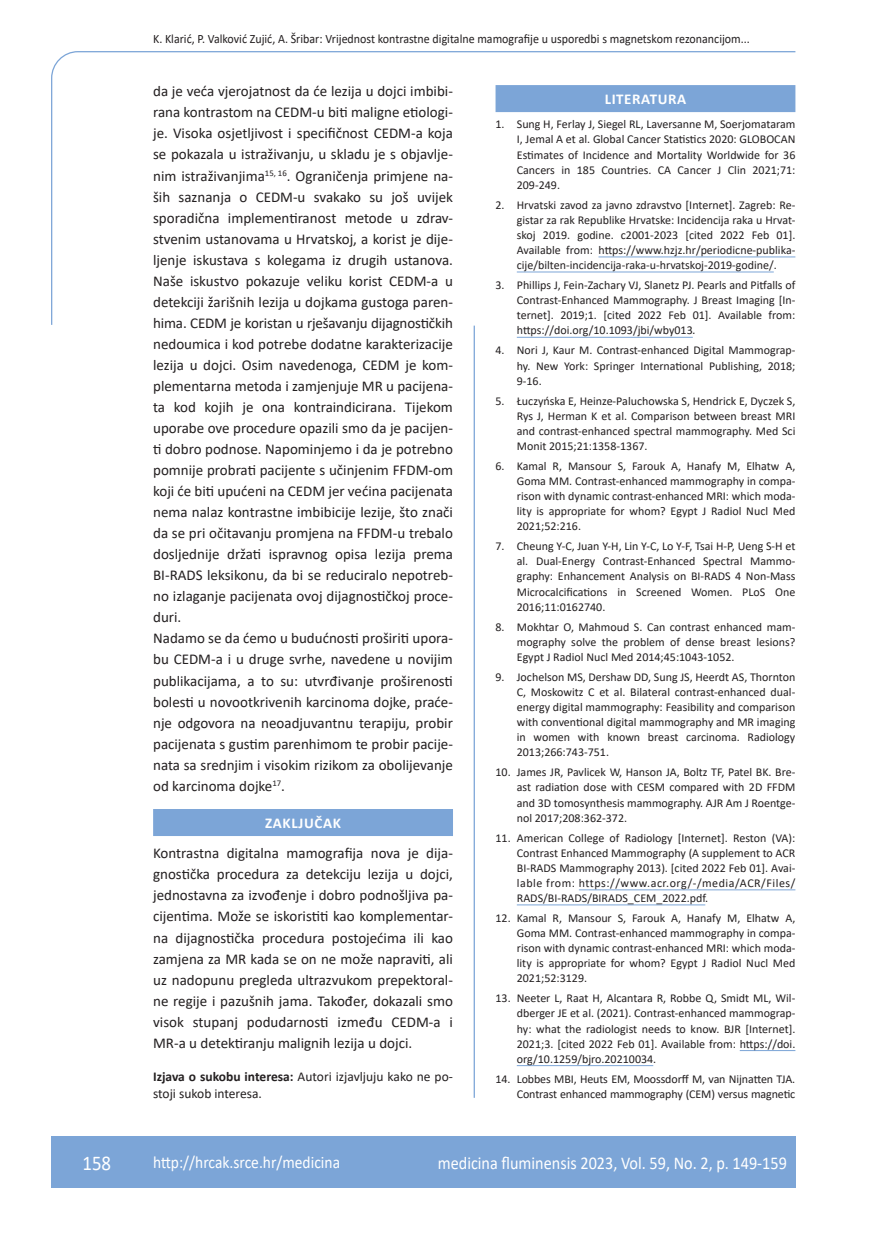
<style>
.page{position:relative;width:872px;height:1234px;background:#fff}
.page>*{position:absolute;margin:0;border:0;box-sizing:border-box;transform-origin:0 0}
.t1{font:21px "Calibri";color:#fff;scale:.9 1}
.t2{font:18px "Calibri";color:#fff;scale:.9 1}
.t3{font:17.25px "Calibri";color:#fff;scale:.9 1}
.osnovni_tekst{font:15px/21px "Calibri";color:#231f20;text-align:justify}
.naslov_ruler{font:700 15px "Calibri";letter-spacing:.04em;color:#fff}
.izjava{font:13.5px/16.5px "Calibri";color:#231f20}
.glava{font:12.75px "Calibri";color:#231f20;scale:.94 1}
.literatura{font:12px/15px "Calibri";color:#231f20;text-align:justify}
.s1{font-weight:700}
.s2{font-style:italic}
</style>
<div class="page">
<svg style="left:51px;top:51px;width:745px;height:274px"></svg>
<hr style="left:473px;top:325px;width:2px;height:772px;background:#7ca5d7">
<div style="left:51px;top:1135px;width:744px;height:51px;background:#7ca5d7"></div>
<div style="left:153px;top:808px;width:300px;height:27px;background:#7ca5d7"></div>
<div style="left:495px;top:85px;width:300px;height:27px;background:#7ca5d7"></div>
<hr style="left:598px;top:256px;width:197px;height:1px;background:#7ca5d7">
<hr style="left:517px;top:271px;width:256px;height:1px;background:#7ca5d7">
<hr style="left:517px;top:337px;width:176px;height:1px;background:#7ca5d7">
<hr style="left:579px;top:889px;width:216px;height:1px;background:#7ca5d7">
<hr style="left:517px;top:904px;width:188px;height:1px;background:#7ca5d7">
<hr style="left:739px;top:1049px;width:56px;height:1px;background:#7ca5d7">
<hr style="left:517px;top:1064px;width:136px;height:1px;background:#7ca5d7">
<p class="glava" style="left:153px;top:29px;width:636px">K. Klarić, P. Valković Zujić, A. Šribar: Vrijednost kontrastne digitalne mamografije u usporedbi s magnetskom rezonancijom...</p>
<p class="osnovni_tekst" style="left:153px;top:80px;width:301px">da je veća vjerojatnost da će lezija u dojci imbibi&shy;rana kontrastom na CEDM-u biti maligne etiologi&shy;je. Visoka osjetljivost i specifičnost CEDM-a koja se pokazala u istraživanju, u skladu je s objavlje&shy;nim istraživanjima<sup>15,</sup> <sup>16</sup>. Ograničenja primjene na&shy;ših saznanja o CEDM-u svakako su još uvijek sporadična implementiranost metode u zdrav&shy;stvenim ustanovama u Hrvatskoj, a korist je dije&shy;ljenje iskustava s kolegama iz drugih ustanova.<br>Naše iskustvo pokazuje veliku korist CEDM-a u detekciji žarišnih lezija u dojkama gustoga paren&shy;hima. CEDM je koristan u rješavanju dijagnostičkih nedoumica i kod potrebe dodatne karakterizacije lezija u dojci. Osim navedenoga, CEDM je kom&shy;plementarna metoda i zamjenjuje MR u pacijena&shy;ta kod kojih je ona kontraindicirana. Tijekom uporabe ove procedure opazili smo da je pacijen&shy;ti dobro podnose. Napominjemo i da je potrebno pomnije probrati pacijente s učinjenim FFDM-om koji će biti upućeni na CEDM jer većina pacijenata nema nalaz kontrastne imbibicije lezije, što znači da se pri očitavanju promjena na FFDM-u trebalo dosljednije držati ispravnog opisa lezija prema BI-RADS leksikonu, da bi se reduciralo nepotreb&shy;no izlaganje pacijenata ovoj dijagnostičkoj proce&shy;duri.</p>
<p class="osnovni_tekst" style="left:153px;top:627px;width:301px">Nadamo se da ćemo u budućnosti proširiti upora&shy;bu CEDM-a i u druge svrhe, navedene u novijim publikacijama, a to su: utvrđivanje proširenosti bolesti u novootkrivenih karcinoma dojke, praće&shy;nje odgovora na neoadjuvantnu terapiju, probir pacijenata s gustim parenhimom te probir pacije&shy;nata sa srednjim i visokim rizikom za obolijevanje od karcinoma dojke<sup>17</sup>.</p>
<p class="naslov_ruler" style="left:265px;top:812px;width:77px">ZAKLJUČAK</p>
<p class="osnovni_tekst" style="left:153px;top:842px;width:301px">Kontrastna digitalna mamografija nova je dija&shy;gnostička procedura za detekciju lezija u dojci, jednostavna za izvođenje i dobro podnošljiva pa&shy;cijentima. Može se iskoristiti kao komplementar&shy;na dijagnostička procedura postojećima ili kao zamjena za MR kada se on ne može napraviti, ali uz nadopunu pregleda ultrazvukom prepektoral&shy;ne regije i pazušnih jama. Također, dokazali smo visok stupanj podudarnosti između CEDM-a i MR-a u detektiranju malignih lezija u dojci.</p>
<p class="izjava" style="left:153px;top:1067px;width:301px"><span class="s1">Izjava o sukobu interesa:</span> Autori izjavljuju kako ne po&shy;stoji sukob interesa.</p>
<p class="naslov_ruler" style="left:604px;top:88px;width:83px">LITERATURA</p>
<p class="literatura" style="left:517px;top:117px;width:280px;text-indent:-21px">1. Sung H, Ferlay J, Siegel RL, Laversanne M, Soerjomataram I, Jemal A et al. Global Cancer Statistics 2020: GLOBOCAN Estimates of Incidence and Mortality Worldwide for 36<br>Cancers in 185 Countries. CA Cancer J Clin 2021;71:<br>209-249.</p>
<p class="literatura" style="left:517px;top:197px;width:280px;text-indent:-21px">2. Hrvatski zavod za javno zdravstvo [Internet]. Zagreb: Re&shy;gistar za rak Republike Hrvatske: Incidencija raka u Hrvat&shy;skoj 2019. godine. c2001-2023 [cited 2022 Feb 01].<br>Available from: https://www.hzjz.hr/periodicne-publika&shy;cije/bilten-incidencija-raka-u-hrvatskoj-2019-godine/.</p>
<p class="literatura" style="left:517px;top:277px;width:280px;text-indent:-21px">3. Phillips J, Fein-Zachary VJ, Slanetz PJ. Pearls and Pitfalls of Contrast-Enhanced Mammography. J Breast Imaging [In&shy;ternet]. 2019;1. [cited 2022 Feb 01]. Available from: https://doi.org/10.1093/jbi/wby013<span class="s2">.</span></p>
<p class="literatura" style="left:517px;top:342px;width:280px;text-indent:-21px">4. Nori J, Kaur M. Contrast-enhanced Digital Mammograp&shy;hy. New York: Springer International Publishing, 2018; 9-16.</p>
<p class="literatura" style="left:517px;top:393px;width:280px;text-indent:-21px">5. Łuczyńska E, Heinze-Paluchowska S, Hendrick E, Dyczek S, Rys J, Herman K et al. Comparison between breast MRI and contrast-enhanced spectral mammography. Med Sci Monit 2015;21:1358-1367.</p>
<p class="literatura" style="left:517px;top:458px;width:280px;text-indent:-21px">6. Kamal R, Mansour S, Farouk A, Hanafy M, Elhatw A, Goma MM. Contrast-enhanced mammography in compa&shy;rison with dynamic contrast-enhanced MRI: which moda&shy;lity is appropriate for whom? Egypt J Radiol Nucl Med 2021;52:216.</p>
<p class="literatura" style="left:517px;top:538px;width:280px;text-indent:-21px">7. Cheung Y-C, Juan Y-H, Lin Y-C, Lo Y-F, Tsai H-P, Ueng S-H et al. Dual-Energy Contrast-Enhanced Spectral Mammo&shy;graphy: Enhancement Analysis on BI-RADS 4 Non-Mass Microcalcifications in Screened Women. PLoS One 2016;11:0162740.</p>
<p class="literatura" style="left:517px;top:618px;width:280px;text-indent:-21px">8. Mokhtar O, Mahmoud S. Can contrast enhanced mam&shy;mography solve the problem of dense breast lesions?<br>Egypt J Radiol Nucl Med 2014;45:1043-1052.</p>
<p class="literatura" style="left:517px;top:669px;width:280px;text-indent:-21px">9. Jochelson MS, Dershaw DD, Sung JS, Heerdt AS, Thornton C, Moskowitz C et al. Bilateral contrast-enhanced dual&shy;energy digital mammography: Feasibility and comparison with conventional digital mammography and MR imaging in women with known breast carcinoma. Radiology 2013;266:743-751.</p>
<p class="literatura" style="left:517px;top:764px;width:280px;text-indent:-21px">10. James JR, Pavlicek W, Hanson JA, Boltz TF, Patel BK. Bre&shy;ast radiation dose with CESM compared with 2D FFDM and 3D tomosynthesis mammography. AJR Am J Roentge&shy;nol 2017;208:362-372.</p>
<p class="literatura" style="left:517px;top:829px;width:280px;text-indent:-21px">11. American College of Radiology [Internet]. Reston (VA):<br>Contrast Enhanced Mammography (A supplement to ACR BI-RADS Mammography 2013). [cited 2022 Feb 01]. Avai&shy;lable from: https://www.acr.org/-/media/ACR/Files/ RADS/BI-RADS/BIRADS_CEM_2022.pdf.</p>
<p class="literatura" style="left:517px;top:910px;width:280px;text-indent:-21px">12. Kamal R, Mansour S, Farouk A, Hanafy M, Elhatw A, Goma MM. Contrast-enhanced mammography in compa&shy;rison with dynamic contrast-enhanced MRI: which moda&shy;lity is appropriate for whom? Egypt J Radiol Nucl Med 2021;52:3129.</p>
<p class="literatura" style="left:517px;top:990px;width:280px;text-indent:-21px">13. Neeter L, Raat H, Alcantara R, Robbe Q, Smidt ML, Wil&shy;dberger JE et al. (2021). Contrast-enhanced mammograp&shy;hy: what the radiologist needs to know. BJR [Internet].<br>2021;3. [cited 2022 Feb 01]. Available from: https://doi. org/10.1259/bjro.20210034.</p>
<p class="literatura" style="left:495px;top:1070px;width:301px;text-align:right">14. Lobbes MBI, Heuts EM, Moossdorff M, van Nijnatten TJA.<br>Contrast enhanced mammography (CEM) versus magnetic</p>
<p class="t1" style="left:82px;top:1147px;width:33px">158</p>
<p class="t3" style="left:153px;top:1149px;width:209px">http://hrcak.srce.hr/medicina</p>
<p class="t2" style="left:438px;top:1149px;width:389px">medicina fluminensis 2023, Vol. 59, No. 2, p. 149-159</p>
</div>
